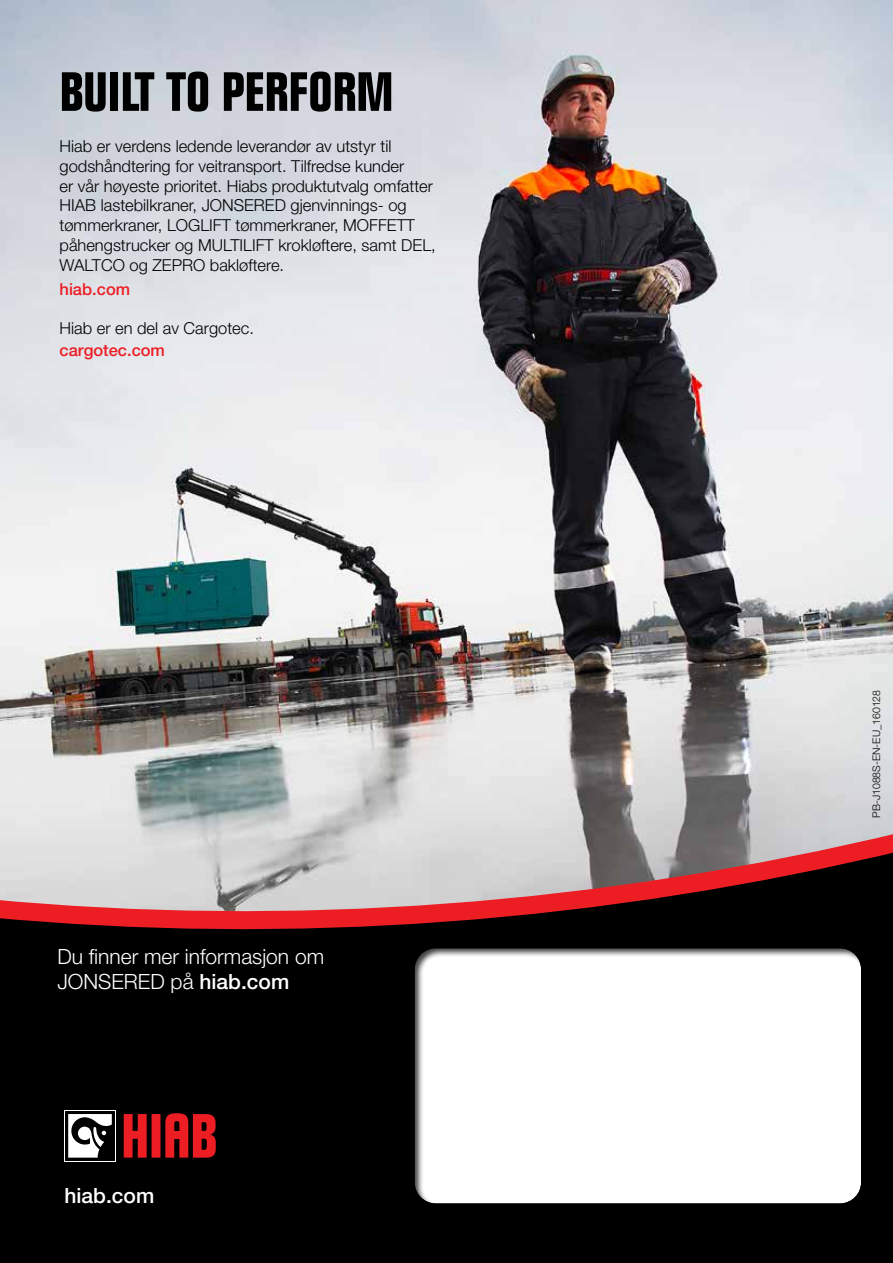
<style>
.page{position:relative;width:893px;height:1263px;background:#fff}
.page>*{position:absolute;margin:0;border:0;box-sizing:border-box;transform-origin:0 0}
.t1{font:700 condensed 54px "Folio Std";color:#000}
.t2{font:300 21px/25.2px "Helvetica Neue LT Std";color:#fff}
.t3{font:500 21px "Helvetica Neue LT Std";color:#fff}
.t4{font:300 16.5px/19.8px "Helvetica Neue LT Std";color:#000}
.t5{font:500 16.5px "Helvetica Neue LT Std";color:#ed1d24}
.t6{font:300 10.5px "Helvetica Neue LT Std";color:#000}
.s1{font-weight:500}
</style>
<div class="page">
<img style="left:0;top:0;width:893px;height:819px">
<div style="left:0;top:929px;width:893px;height:334px;background:#000"></div>
<div style="left:413px;top:945px;width:448px;height:260px;background:#000;opacity:.75"></div>
<svg style="left:0;top:819px;width:893px;height:110px;background:#aa8788"></svg>
<svg style="left:64px;top:1110px;width:52px;height:51px"></svg>
<div style="left:65px;top:1111px;width:50px;height:49px;background:#000"></div>
<svg style="left:68px;top:1114px;width:44px;height:43px"></svg>
<svg style="left:124px;top:1113px;width:92px;height:45px;background:#a51419"></svg>
<h1 class="t1" style="left:60px;top:62px;width:335px">BUILT TO PERFORM</h1>
<p class="t4" style="left:60px;top:136px;width:378px">Hiab er verdens ledende leverandør av utstyr til godshåndtering for veitransport. Tilfredse kunder<br>er vår høyeste prioritet. Hiabs produktutvalg omfatter HIAB lastebilkraner, JONSERED gjenvinnings- og tømmerkraner, LOGLIFT tømmerkraner, MOFFETT påhengstrucker og MULTILIFT krokløftere, samt DEL, WALTCO og ZEPRO bakløftere.</p>
<p class="t5" style="left:60px;top:279px;width:72px">hiab.com</p>
<p class="t4" style="left:60px;top:318px;width:196px">Hiab er en del av Cargotec.</p>
<p class="t5" style="left:60px;top:340px;width:107px">cargotec.com</p>
<p class="t2" style="left:57px;top:943px;width:268px">Du finner mer informasjon om<br>JONSERED på <span class="s1">hiab.com</span></p>
<p class="t3" style="left:64px;top:1183px;width:91px">hiab.com</p>
<p class="t6" style="left:870px;top:818px;width:129px;rotate:-90deg">PB-J1088S-EN-EU_160128</p>
</div>
